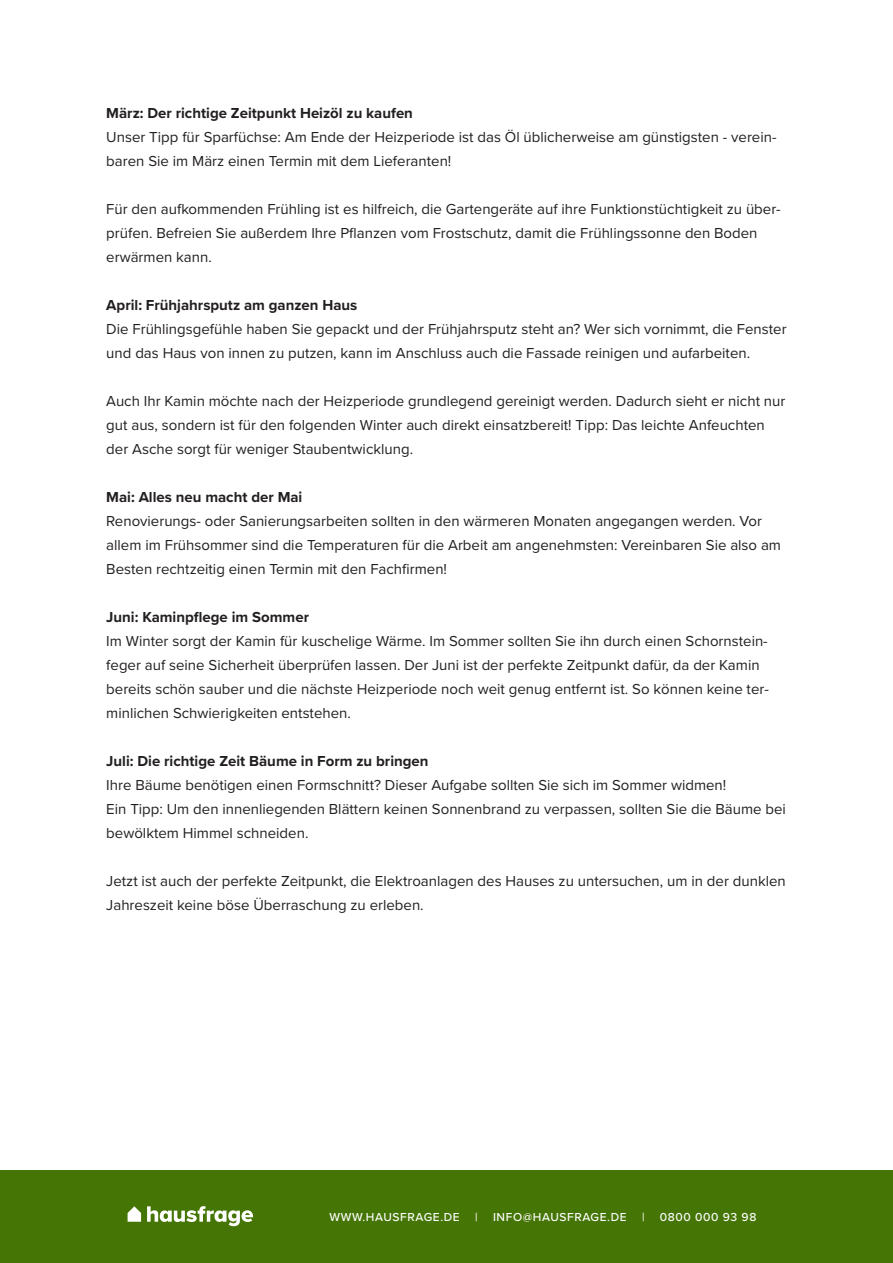
<style>
.page{position:relative;width:893px;height:1263px;background:#fff}
.page>*{position:absolute;margin:0;border:0;box-sizing:border-box;transform-origin:0 0}
.t1{font:15px/24px "Proxima Nova";color:#231f20}
.t2{font:700 15px "Proxima Nova";color:#231f20}
.t3{font:500 12px "Proxima Nova";letter-spacing:.05em;color:#fff}
</style>
<div class="page">
<div style="left:0;top:1170px;width:893px;height:93px;background:#447505"></div>
<svg style="left:128px;top:1206px;width:13px;height:16px"></svg>
<svg style="left:147px;top:1206px;width:106px;height:20px"></svg>
<p class="t2" style="left:106px;top:102px;width:308px">März: Der richtige Zeitpunkt Heizöl zu kaufen</p>
<p class="t1" style="left:106px;top:124px;width:672px">Unser Tipp für Sparfüchse: Am Ende der Heizperiode ist das Öl üblicherweise am günstigsten - verein&shy;baren Sie im März einen Termin mit dem Lieferanten!</p>
<p class="t1" style="left:106px;top:196px;width:676px">Für den aufkommenden Frühling ist es hilfreich, die Gartengeräte auf ihre Funktionstüchtigkeit zu über&shy;prüfen. Befreien Sie außerdem Ihre Pflanzen vom Frostschutz, damit die Frühlingssonne den Boden erwärmen kann.</p>
<p class="t2" style="left:106px;top:294px;width:253px">April: Frühjahrsputz am ganzen Haus</p>
<p class="t1" style="left:106px;top:316px;width:682px">Die Frühlingsgefühle haben Sie gepackt und der Frühjahrsputz steht an? Wer sich vornimmt, die Fenster und das Haus von innen zu putzen, kann im Anschluss auch die Fassade reinigen und aufarbeiten.</p>
<p class="t1" style="left:106px;top:388px;width:681px">Auch Ihr Kamin möchte nach der Heizperiode grundlegend gereinigt werden. Dadurch sieht er nicht nur gut aus, sondern ist für den folgenden Winter auch direkt einsatzbereit! Tipp: Das leichte Anfeuchten der Asche sorgt für weniger Staubentwicklung.</p>
<p class="t2" style="left:106px;top:486px;width:198px">Mai: Alles neu macht der Mai</p>
<p class="t1" style="left:106px;top:508px;width:676px">Renovierungs- oder Sanierungsarbeiten sollten in den wärmeren Monaten angegangen werden. Vor allem im Frühsommer sind die Temperaturen für die Arbeit am angenehmsten: Vereinbaren Sie also am<br>Besten rechtzeitig einen Termin mit den Fachfirmen!</p>
<p class="t2" style="left:106px;top:606px;width:204px">Juni: Kaminpflege im Sommer</p>
<p class="t1" style="left:106px;top:628px;width:664px">Im Winter sorgt der Kamin für kuschelige Wärme. Im Sommer sollten Sie ihn durch einen Schornstein&shy;feger auf seine Sicherheit überprüfen lassen. Der Juni ist der perfekte Zeitpunkt dafür, da der Kamin bereits schön sauber und die nächste Heizperiode noch weit genug entfernt ist. So können keine ter&shy;minlichen Schwierigkeiten entstehen.</p>
<p class="t2" style="left:106px;top:750px;width:324px">Juli: Die richtige Zeit Bäume in Form zu bringen</p>
<p class="t1" style="left:106px;top:772px;width:622px">Ihre Bäume benötigen einen Formschnitt? Dieser Aufgabe sollten Sie sich im Sommer widmen!</p>
<p class="t1" style="left:106px;top:796px;width:681px">Ein Tipp: Um den innenliegenden Blättern keinen Sonnenbrand zu verpassen, sollten Sie die Bäume bei bewölktem Himmel schneiden.</p>
<p class="t1" style="left:106px;top:868px;width:681px">Jetzt ist auch der perfekte Zeitpunkt, die Elektroanlagen des Hauses zu untersuchen, um in der dunklen<br>Jahreszeit keine böse Überraschung zu erleben.</p>
<p class="t3" style="left:329px;top:1208px;width:132px">WWW.HAUSFRAGE.DE</p>
<p class="t3" style="left:475px;top:1208px;width:4px">|</p>
<p class="t3" style="left:493px;top:1208px;width:135px">INFO@HAUSFRAGE.DE</p>
<p class="t3" style="left:642px;top:1208px;width:4px">|</p>
<p class="t3" style="left:660px;top:1208px;width:98px">0800 000 93 98</p>
</div>
